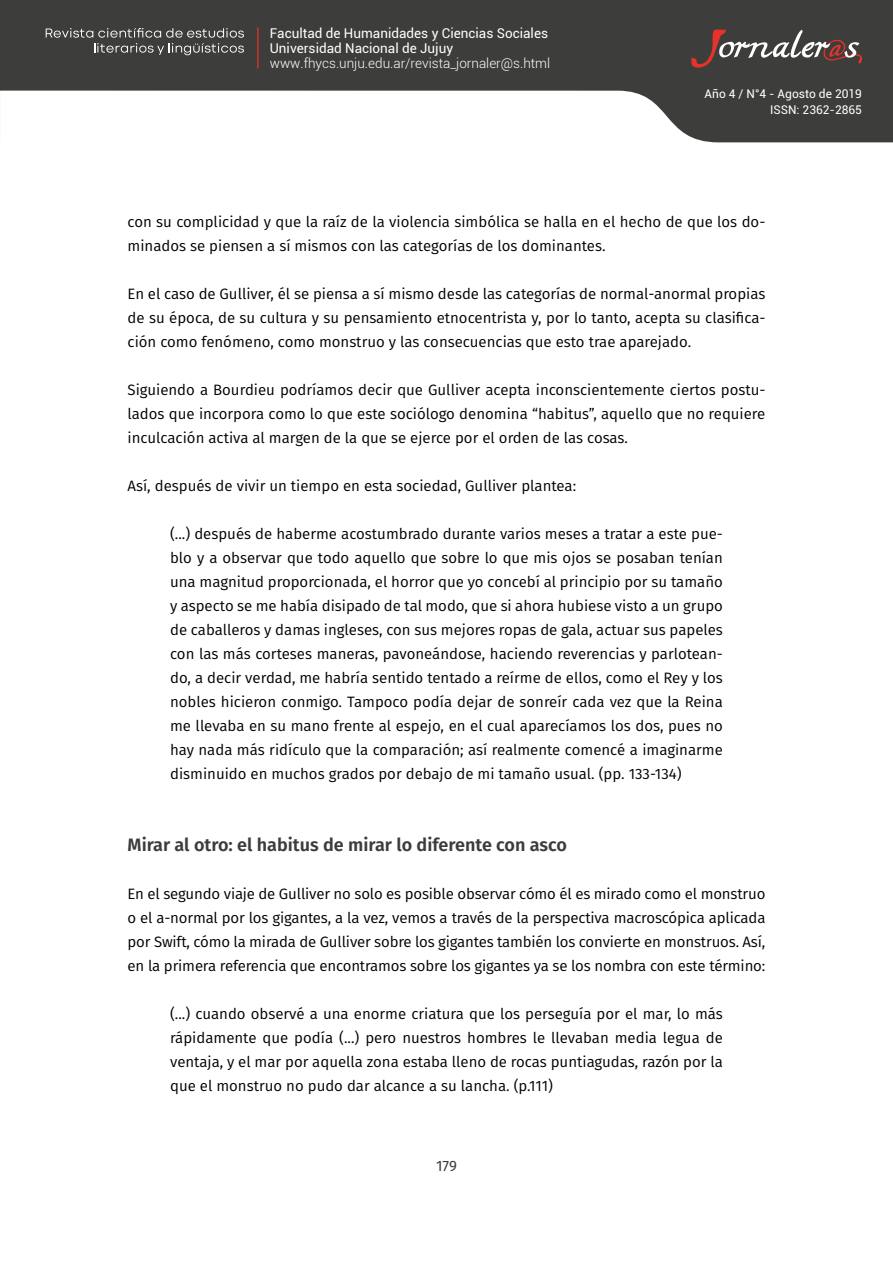
<style>
.page{position:relative;width:893px;height:1263px;background:#fff}
.page>*{position:absolute;margin:0;border:0;box-sizing:border-box;transform-origin:0 0}
.t1{font:600 18px "Fira Sans";color:#3c3c3b}
.t2{font:15px/24px "Fira Sans";color:#000;text-align:justify}
.t3{font:15px "Fira Sans";color:#3c3c3b}
.t4{font:13.5px/15px "Roboto";color:#fff}
.t5{font:300 13.5px "Roboto";color:#fff}
.t6{font:12px/16.5px "Roboto";color:#fff;text-align:right}
</style>
<div class="page">
<svg style="left:0;top:0;width:893px;height:142px;fill:#3d3d3b"></svg>
<svg style="left:691px;top:29px;width:171px;height:39px;background:#605452"></svg>
<svg style="left:46px;top:28px;width:198px;height:27px;background:#5a5a58"></svg>
<hr style="left:257px;top:28px;width:1px;height:40px;background:#e63329">
<p class="t4" style="left:270px;top:25px;width:280px">Facultad de Humanidades y Ciencias Sociales<br>Universidad Nacional de Jujuy</p>
<p class="t5" style="left:270px;top:54px;width:282px">www.fhycs.unju.edu.ar/revista_jornaler@s.html</p>
<p class="t6" style="left:705px;top:85px;width:159px">Año 4 / N°4 - Agosto de 2019<br>ISSN: 2362-2865</p>
<p class="t2" style="left:128px;top:209px;width:639px">con su complicidad y que la raíz de la violencia simbólica se halla en el hecho de que los do&shy;minados se piensen a sí mismos con las categorías de los dominantes.</p>
<p class="t2" style="left:128px;top:281px;width:639px">En el caso de Gulliver, él se piensa a sí mismo desde las categorías de normal-anormal propias de su época, de su cultura y su pensamiento etnocentrista y, por lo tanto, acepta su clasifica&shy;ción como fenómeno, como monstruo y las consecuencias que esto trae aparejado.</p>
<p class="t2" style="left:128px;top:377px;width:639px">Siguiendo a Bourdieu podríamos decir que Gulliver acepta inconscientemente ciertos postu&shy;lados que incorpora como lo que este sociólogo denomina “habitus”, aquello que no requiere inculcación activa al margen de la que se ejerce por el orden de las cosas.</p>
<p class="t2" style="left:128px;top:473px;width:450px">Así, después de vivir un tiempo en esta sociedad, Gulliver plantea:</p>
<p class="t2" style="left:170px;top:521px;width:554px">(...) después de haberme acostumbrado durante varios meses a tratar a este pue&shy;blo y a observar que todo aquello que sobre lo que mis ojos se posaban tenían una magnitud proporcionada, el horror que yo concebí al principio por su tamaño y aspecto se me había disipado de tal modo, que si ahora hubiese visto a un grupo de caballeros y damas ingleses, con sus mejores ropas de gala, actuar sus papeles con las más corteses maneras, pavoneándose, haciendo reverencias y parlotean&shy;do, a decir verdad, me habría sentido tentado a reírme de ellos, como el Rey y los nobles hicieron conmigo. Tampoco podía dejar de sonreír cada vez que la Reina me llevaba en su mano frente al espejo, en el cual aparecíamos los dos, pues no hay nada más ridículo que la comparación; así realmente comencé a imaginarme disminuido en muchos grados por debajo de mi tamaño usual. (pp. 133-134)</p>
<p class="t1" style="left:128px;top:830px;width:441px">Mirar al otro: el habitus de mirar lo diferente con asco</p>
<p class="t2" style="left:128px;top:881px;width:639px">En el segundo viaje de Gulliver no solo es posible observar cómo él es mirado como el monstruo o el a-normal por los gigantes, a la vez, vemos a través de la perspectiva macroscópica aplicada por Swift, cómo la mirada de Gulliver sobre los gigantes también los convierte en monstruos. Así, en la primera referencia que encontramos sobre los gigantes ya se los nombra con este término:</p>
<p class="t2" style="left:170px;top:1001px;width:554px">(...) cuando observé a una enorme criatura que los perseguía por el mar, lo más rápidamente que podía (...) pero nuestros hombres le llevaban media legua de ventaja, y el mar por aquella zona estaba lleno de rocas puntiagudas, razón por la que el monstruo no pudo dar alcance a su lancha. (p.111)</p>
<p class="t3" style="left:436px;top:1155px;width:22px">179</p>
</div>
